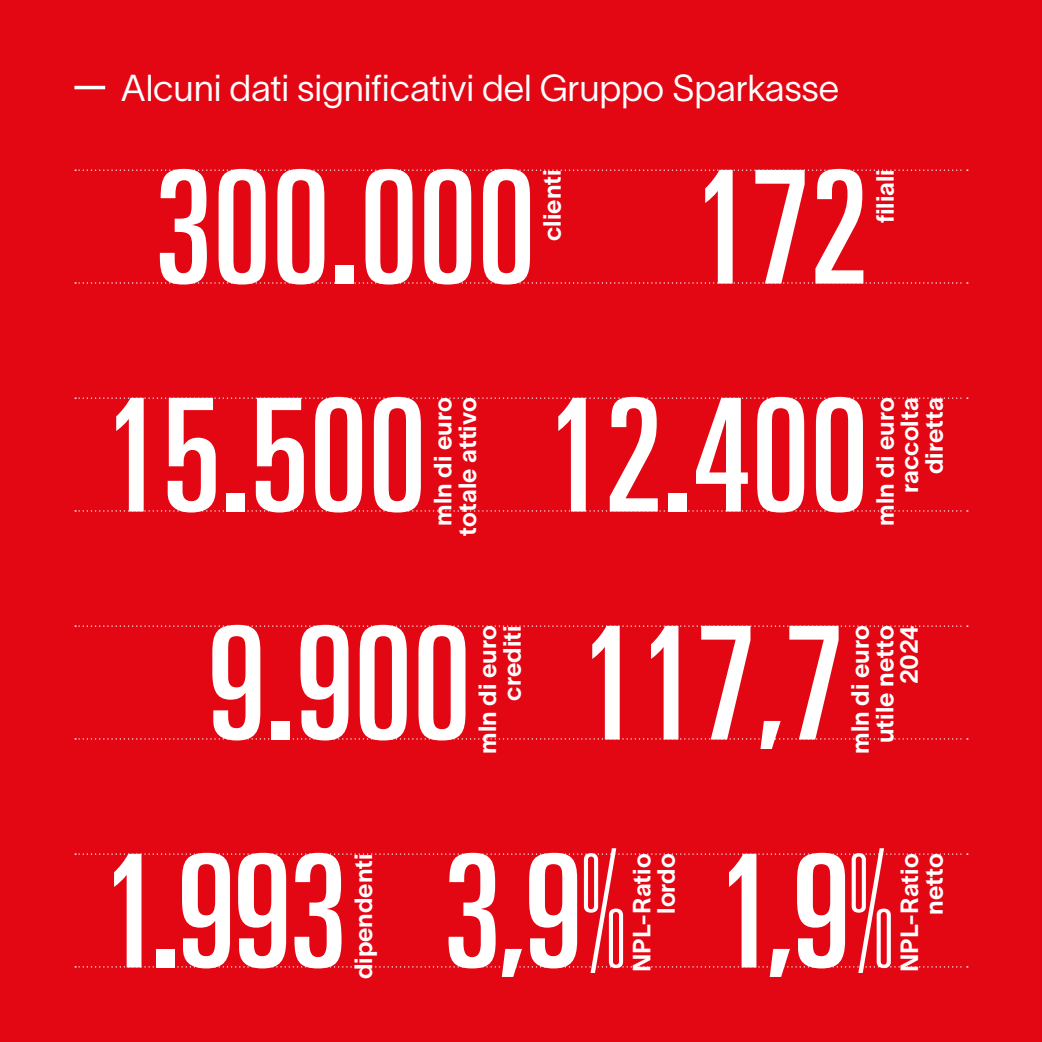
<style>
.page{position:relative;width:1042px;height:1042px;background:#e30613}
.page>*{position:absolute;margin:0;border:0;box-sizing:border-box;transform-origin:0 0}
.t1{font:ultra-condensed 157.5px "Univers LT Std";color:#fff}
.t2{font:36.75px "TWK Lausanne 250";letter-spacing:-.005em;color:#fff}
.t3{font:24.5px/24.5px "TWK Lausanne 700";color:#fff;text-align:right}
.s1{font-weight:100}
</style>
<div class="page">
<svg style="left:75px;top:169px;width:893px;height:2px"></svg>
<svg style="left:75px;top:282px;width:893px;height:2px"></svg>
<svg style="left:75px;top:397px;width:893px;height:2px"></svg>
<svg style="left:75px;top:510px;width:893px;height:1px"></svg>
<svg style="left:75px;top:625px;width:893px;height:2px"></svg>
<svg style="left:75px;top:738px;width:893px;height:1px"></svg>
<svg style="left:75px;top:853px;width:893px;height:2px"></svg>
<svg style="left:75px;top:966px;width:893px;height:1px"></svg>
<hr style="left:74px;top:86px;width:31px;height:3px;background:#fff">
<h2 class="t2" style="left:121px;top:62px;width:720px">Alcuni dati significativi del Gruppo Sparkasse</h2>
<h1 class="t1" style="left:154px;top:138px;width:383px">300.000</h1>
<p class="t3" style="left:871px;top:223px;width:55px;rotate:-90deg">filiali</p>
<h1 class="t1" style="left:692px;top:138px;width:178px">172</h1>
<p class="t3" style="left:538px;top:241px;width:73px;rotate:-90deg">clienti</p>
<h1 class="t1" style="left:104px;top:366px;width:325px">15.500</h1>
<p class="t3" style="left:453px;top:535px;width:140px;rotate:-90deg">totale attivo</p>
<p class="t3" style="left:871px;top:526px;width:130px;rotate:-90deg">mln di euro raccolta diretta</p>
<h1 class="t1" style="left:546px;top:366px;width:325px">12.400</h1>
<p class="t3" style="left:429px;top:526px;width:130px;rotate:-90deg">mln di euro</p>
<h1 class="t1" style="left:207px;top:594px;width:266px">9.900</h1>
<p class="t3" style="left:846px;top:753px;width:130px;rotate:-90deg">mln di euro utile netto<br>2024</p>
<h1 class="t1" style="left:579px;top:594px;width:266px">117,7</h1>
<p class="t3" style="left:474px;top:753px;width:130px;rotate:-90deg">mln di euro crediti</p>
<h1 class="t1" style="left:101px;top:822px;width:247px">1.993</h1>
<p class="t3" style="left:350px;top:979px;width:127px;rotate:-90deg">dipendenti</p>
<h1 class="t1" style="left:443px;top:822px;width:184px">3,9<span class="s1">%</span></h1>
<p class="t3" style="left:628px;top:972px;width:120px;rotate:-90deg">NPL-Ratio lordo</p>
<h1 class="t1" style="left:716px;top:822px;width:178px">1,9<span class="s1">%</span></h1>
<p class="t3" style="left:895px;top:972px;width:120px;rotate:-90deg">NPL-Ratio netto</p>
</div>
